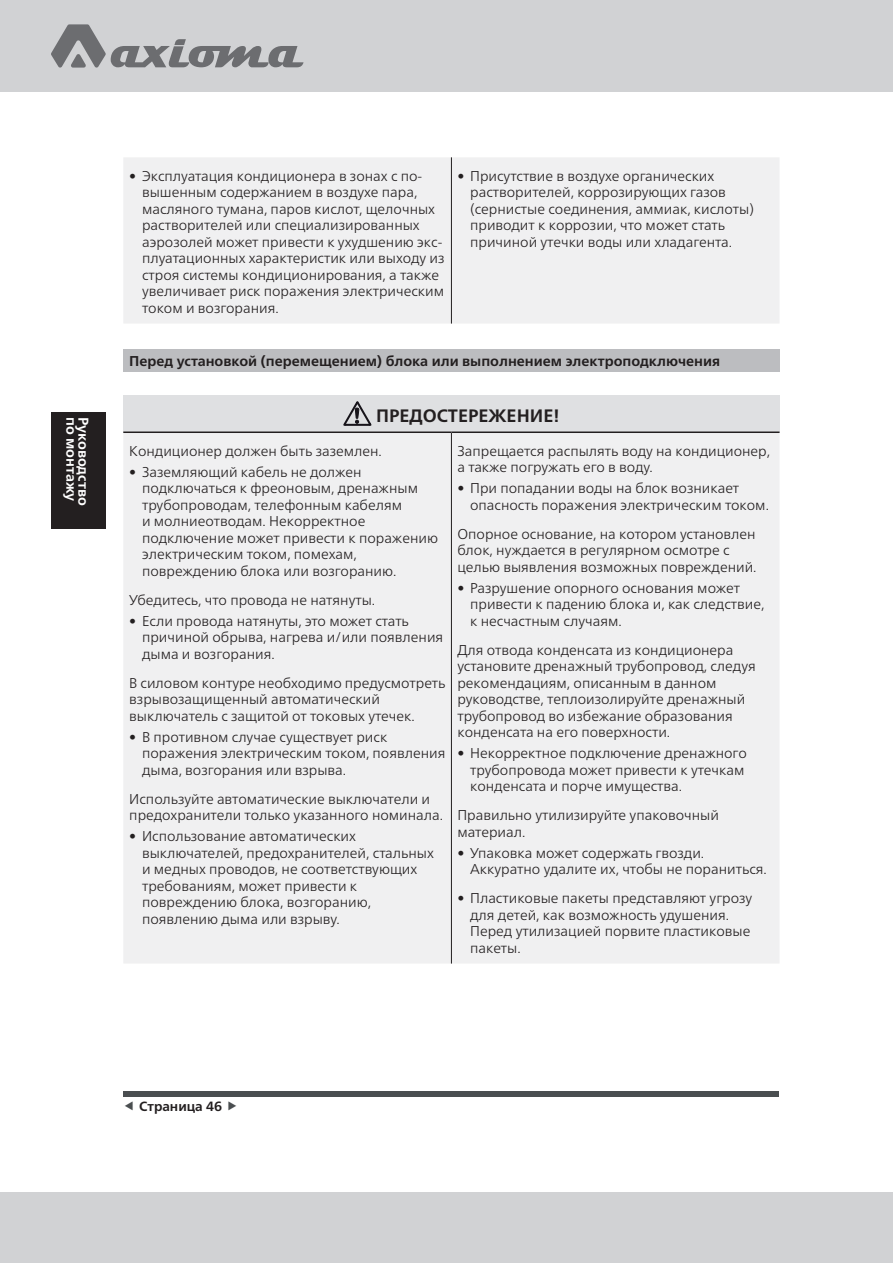
<style>
.page{position:relative;width:893px;height:1263px;background:#fff}
.page>*{position:absolute;margin:0;border:0;box-sizing:border-box;transform-origin:0 0}
.t1{font:700 18px "Frutiger Neue LTW1 G";color:#231f20}
.t2{font:300 14.25px/16.5px "Frutiger Neue LTW1 G";color:#231f20}
.t3{font:700 14.25px "Frutiger Neue LTW1 G";color:#231f20}
.t4{font:700 14.25px "Frutiger Neue LTW1 G";color:#fff}
.t5{font:700 13.5px "Frutiger Neue LTW1 G";color:#231f20}
</style>
<div class="page">
<div style="left:123px;top:1092px;width:656px;height:5px;background:#4a4e50"></div>
<div style="left:52px;top:413px;width:55px;height:117px;background:#231f20"></div>
<div style="left:51px;top:412px;width:54px;height:117px;background:#231f20"></div>
<div style="left:0;top:1192px;width:893px;height:71px;background:#d1d2d4"></div>
<div style="left:0;top:0;width:893px;height:92px;background:#d1d2d4"></div>
<svg style="left:51px;top:24px;width:253px;height:44px"></svg>
<div style="left:123px;top:157px;width:656px;height:167px;background:#f0f0f1"></div>
<hr style="left:451px;top:157px;width:1px;height:167px;background:#231f20">
<div style="left:123px;top:349px;width:657px;height:23px;background:#bcbdc0"></div>
<div style="left:123px;top:395px;width:656px;height:37px;background:#dfe0e2"></div>
<div style="left:123px;top:433px;width:656px;height:530px;background:#f0f0f1"></div>
<hr style="left:451px;top:433px;width:1px;height:530px;background:#231f20">
<hr style="left:123px;top:431px;width:328px;height:2px;background:#231f20">
<hr style="left:451px;top:431px;width:328px;height:2px;background:#231f20">
<svg style="left:343px;top:401px;width:28px;height:25px"></svg>
<p class="t4" style="left:80px;top:417px;width:86px;rotate:90deg">по монтажу</p>
<p class="t4" style="left:92px;top:417px;width:90px;rotate:90deg">Руководство</p>
<p class="t2" style="left:142px;top:168px;width:304px;text-indent:-13px">• Эксплуатация кондиционера в зонах с по&shy;вышенным содержанием в воздухе пара, масляного тумана, паров кислот, щелочных растворителей или специализированных аэрозолей может привести к ухудшению экс&shy;плуатационных характеристик или выходу из строя системы кондиционирования, а также увеличивает риск поражения электрическим током и возгорания.</p>
<p class="t2" style="left:470px;top:168px;width:285px;text-indent:-13px">• Присутствие в воздухе органических растворителей, коррозирующих газов (сернистые соединения, аммиак, кислоты) приводит к коррозии, что может стать причиной утечки воды или хладагента.</p>
<p class="t3" style="left:129px;top:353px;width:592px">Перед установкой (перемещением) блока или выполнением электроподключения</p>
<p class="t1" style="left:376px;top:405px;width:185px">ПРЕДОСТЕРЕЖЕНИЕ!</p>
<p class="t2" style="left:129px;top:442px;width:254px">Кондиционер должен быть заземлен.</p>
<p class="t2" style="left:142px;top:463px;width:298px;text-indent:-13px">• Заземляющий кабель не должен подключаться к фреоновым, дренажным трубопроводам, телефонным кабелям<br>и молниеотводам. Некорректное подключение может привести к поражению электрическим током, помехам, повреждению блока или возгоранию.</p>
<p class="t2" style="left:129px;top:591px;width:247px">Убедитесь, что провода не натянуты.</p>
<p class="t2" style="left:142px;top:612px;width:303px;text-indent:-13px">• Если провода натянуты, это может стать причиной обрыва, нагрева и/или появления дыма и возгорания.</p>
<p class="t2" style="left:129px;top:674px;width:318px">В силовом контуре необходимо предусмотреть взрывозащищенный автоматический выключатель с защитой от токовых утечек.</p>
<p class="t2" style="left:142px;top:728px;width:305px;text-indent:-13px">• В противном случае существует риск поражения электрическим током, появления дыма, возгорания или взрыва.</p>
<p class="t2" style="left:129px;top:790px;width:315px">Используйте автоматические выключатели и предохранители только указанного номинала.</p>
<p class="t2" style="left:142px;top:828px;width:293px;text-indent:-13px">• Использование автоматических выключателей, предохранителей, стальных и медных проводов, не соответствующих требованиям, может привести к повреждению блока, возгоранию, появлению дыма или взрыву.</p>
<p class="t2" style="left:457px;top:442px;width:314px">Запрещается распылять воду на кондиционер, а также погружать его в воду.</p>
<p class="t2" style="left:470px;top:480px;width:300px;text-indent:-13px">• При попадании воды на блок возникает опасность поражения электрическим током.</p>
<p class="t2" style="left:457px;top:525px;width:301px">Опорное основание, на котором установлен блок, нуждается в регулярном осмотре с целью выявления возможных повреждений.</p>
<p class="t2" style="left:470px;top:579px;width:296px;text-indent:-13px">• Разрушение опорного основания может привести к падению блока и, как следствие, к несчастным случаям.</p>
<p class="t2" style="left:457px;top:641px;width:300px">Для отвода конденсата из кондиционера установите дренажный трубопровод, следуя рекомендациям, описанным в данном руководстве, теплоизолируйте дренажный трубопровод во избежание образования конденсата на его поверхности.</p>
<p class="t2" style="left:470px;top:745px;width:278px;text-indent:-13px">• Некорректное подключение дренажного трубопровода может привести к утечкам конденсата и порче имущества.</p>
<p class="t2" style="left:457px;top:807px;width:263px">Правильно утилизируйте упаковочный материал.</p>
<p class="t2" style="left:470px;top:844px;width:298px;text-indent:-13px">• Упаковка может содержать гвозди.<br>Аккуратно удалите их, чтобы не пораниться.</p>
<p class="t2" style="left:470px;top:890px;width:284px;text-indent:-13px">• Пластиковые пакеты представляют угрозу для детей, как возможность удушения.<br>Перед утилизацией порвите пластиковые пакеты.</p>
<p class="t5" style="left:139px;top:1098px;width:85px">Страница 46</p>
</div>
